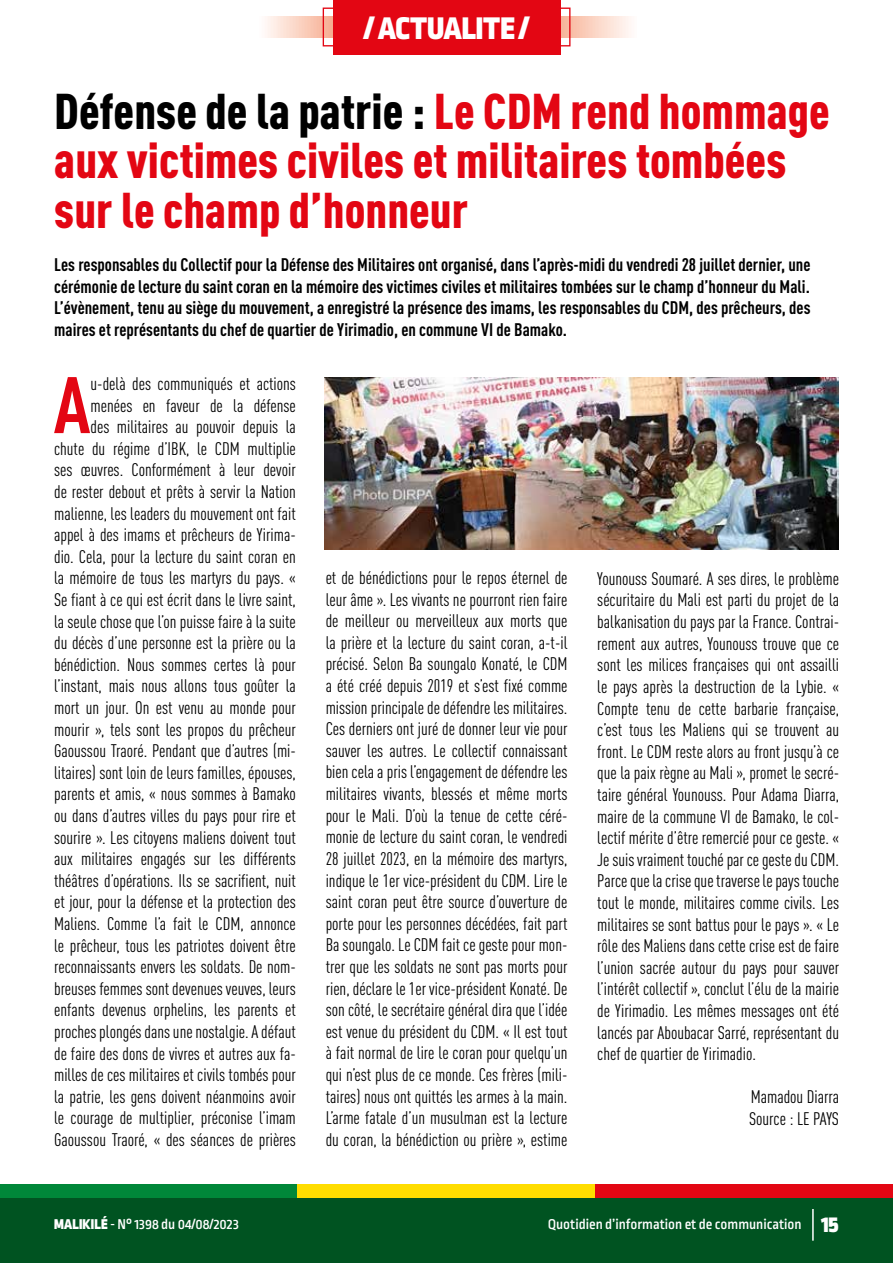
<style>
.page{position:relative;width:893px;height:1263px;background:#fff}
.page>*{position:absolute;margin:0;border:0;box-sizing:border-box;transform-origin:0 0}
.t1{font:700 condensed 78.6px "DIN Pro";color:#e30613}
.t2{font:900 condensed 49.5px/49.5px "DIN Pro";color:#e30613}
.t3{font:900 33px "Ropa Sans Pro";color:#fff}
.t4{font:condensed 18px/21.6px "DIN Pro";color:#000;text-align:justify}
.t5{font:700 condensed 18px/21.6px "DIN Pro";color:#000;text-align:justify}
.t6{font:500 15px "Ropa Sans Pro";color:#fff}
.s1{color:#000}
.s2{font-weight:900}
.s3{font-weight:900;font-size:24px}
</style>
<div class="page">
<div style="left:0;top:1184px;width:298px;height:17px;background:#008739"></div>
<div style="left:298px;top:1184px;width:297px;height:17px;background:#fd0"></div>
<div style="left:595px;top:1184px;width:298px;height:17px;background:#e30613"></div>
<div style="left:0;top:1198px;width:893px;height:65px;background:#005321"></div>
<hr style="left:812px;top:1209px;width:2px;height:32px;background:#fff">
<svg style="left:267px;top:16px;width:364px;height:22px;background:#fad2c3"></svg>
<div style="left:333px;top:0;width:227px;height:54px;background:#e30613"></div>
<div style="left:323px;top:8px;width:247px;height:38px;border:1px solid #e30613"></div>
<img style="left:325px;top:377px;width:514px;height:173px">
<h3 class="t3" style="left:364px;top:9px;width:167px">/ ACTUALITE /</h3>
<h2 class="t2" style="left:54px;top:82px;width:777px"><span class="s1">Défense de la patrie :</span> Le CDM rend hommage aux victimes civiles et militaires tombées sur le champ d’honneur</h2>
<p class="t5" style="left:54px;top:252px;width:758px">Les responsables du Collectif pour la Défense des Militaires ont organisé, dans l’après-midi du vendredi 28 juillet dernier, une cérémonie de lecture du saint coran en la mémoire des victimes civiles et militaires tombées sur le champ d’honneur du Mali.<br>L’évènement, tenu au siège du mouvement, a enregistré la présence des imams, les responsables du CDM, des prêcheurs, des maires et représentants du chef de quartier de Yirimadio, en commune VI de Bamako.</p>
<p class="t4" style="left:54px;top:371px;width:243px;text-align:right">u-delà des communiqués et actions menées en faveur de la défense<br>des militaires au pouvoir depuis la<br>chute du régime d’IBK, le CDM multiplie ses œuvres. Conformément à leur devoir de rester debout et prêts à servir la Nation malienne, les leaders du mouvement ont fait appel à des imams et prêcheurs de Yirima&shy;dio. Cela, pour la lecture du saint coran en la mémoire de tous les martyrs du pays. « Se fiant à ce qui est écrit dans le livre saint, la seule chose que l’on puisse faire à la suite du décès d’une personne est la prière ou la bénédiction. Nous sommes certes là pour l’instant, mais nous allons tous goûter la mort un jour. On est venu au monde pour mourir », tels sont les propos du prêcheur Gaoussou Traoré. Pendant que d’autres (mi&shy;litaires) sont loin de leurs familles, épouses, parents et amis, « nous sommes à Bamako ou dans d’autres villes du pays pour rire et sourire ». Les citoyens maliens doivent tout aux militaires engagés sur les différents théâtres d’opérations. Ils se sacrifient, nuit et jour, pour la défense et la protection des Maliens. Comme l’a fait le CDM, annonce le prêcheur, tous les patriotes doivent être reconnaissants envers les soldats. De nom&shy;breuses femmes sont devenues veuves, leurs enfants devenus orphelins, les parents et proches plongés dans une nostalgie. A défaut de faire des dons de vivres et autres aux fa&shy;milles de ces militaires et civils tombés pour la patrie, les gens doivent néanmoins avoir le courage de multiplier, préconise l’imam Gaoussou Traoré, « des séances de prières</p>
<h1 class="t1" style="left:54px;top:346px;width:38px">A</h1>
<p class="t4" style="left:326px;top:566px;width:243px">et de bénédictions pour le repos éternel de leur âme ». Les vivants ne pourront rien faire de meilleur ou merveilleux aux morts que la prière et la lecture du saint coran, a-t-il précisé. Selon Ba soungalo Konaté, le CDM a été créé depuis 2019 et s’est fixé comme mission principale de défendre les militaires.<br>Ces derniers ont juré de donner leur vie pour sauver les autres. Le collectif connaissant bien cela a pris l’engagement de défendre les militaires vivants, blessés et même morts pour le Mali. D’où la tenue de cette céré&shy;monie de lecture du saint coran, le vendredi 28 juillet 2023, en la mémoire des martyrs, indique le 1er vice-président du CDM. Lire le saint coran peut être source d’ouverture de porte pour les personnes décédées, fait part Ba soungalo. Le CDM fait ce geste pour mon&shy;trer que les soldats ne sont pas morts pour rien, déclare le 1er vice-président Konaté. De son côté, le secrétaire général dira que l’idée est venue du président du CDM. « Il est tout à fait normal de lire le coran pour quelqu’un qui n’est plus de ce monde. Ces frères (mili&shy;taires) nous ont quittés les armes à la main.<br>L’arme fatale d’un musulman est la lecture du coran, la bénédiction ou prière », estime</p>
<p class="t4" style="left:597px;top:566px;width:243px">Younouss Soumaré. A ses dires, le problème sécuritaire du Mali est parti du projet de la balkanisation du pays par la France. Contrai&shy;rement aux autres, Younouss trouve que ce sont les milices françaises qui ont assailli le pays après la destruction de la Lybie. « Compte tenu de cette barbarie française, c’est tous les Maliens qui se trouvent au front. Le CDM reste alors au front jusqu’à ce que la paix règne au Mali », promet le secré&shy;taire général Younouss. Pour Adama Diarra, maire de la commune VI de Bamako, le col&shy;lectif mérite d’être remercié pour ce geste. « Je suis vraiment touché par ce geste du CDM.<br>Parce que la crise que traverse le pays touche tout le monde, militaires comme civils. Les militaires se sont battus pour le pays ». « Le rôle des Maliens dans cette crise est de faire l’union sacrée autour du pays pour sauver l’intérêt collectif », conclut l’élu de la mairie de Yirimadio. Les mêmes messages ont été lancés par Aboubacar Sarré, représentant du chef de quartier de Yirimadio.</p>
<p class="t4" style="left:749px;top:1084px;width:92px">Mamadou Diarra<br>Source : LE PAYS</p>
<p class="t6" style="left:54px;top:1216px;width:186px"><span class="s2">MALIKILÉ</span> - N° 1398 du 04/08/2023</p>
<p class="t6" style="left:548px;top:1216px;width:292px">Quotidien d’information et de communication <span class="s3">15</span></p>
</div>
